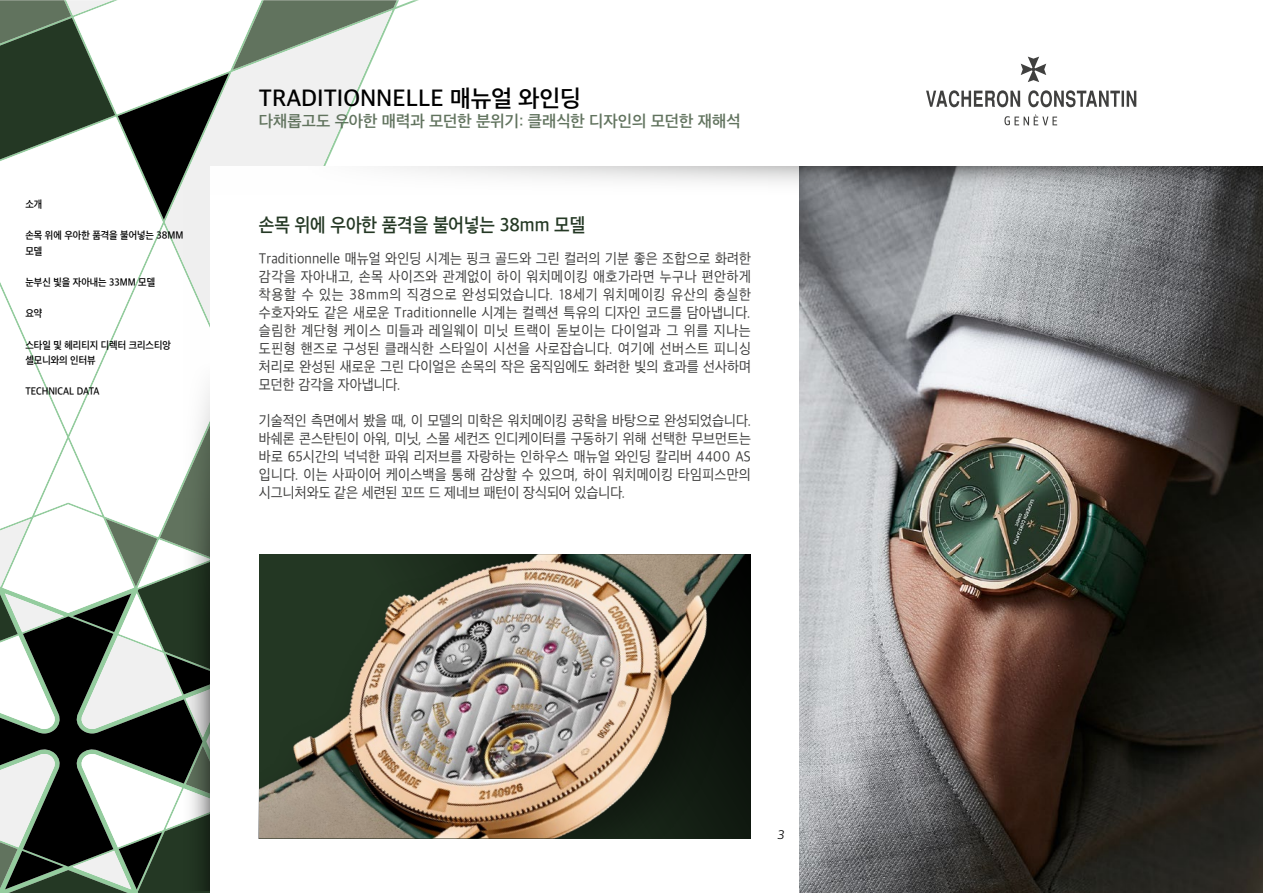
<style>
.page{position:relative;width:1263px;height:893px;background:#fff}
.page>*{position:absolute;margin:0;border:0;box-sizing:border-box;transform-origin:0 0}
.t1{font:600 24px "Apple SD Gothic Neo";color:#000}
.t2{font:600 19.5px "Apple SD Gothic Neo";color:#243824;scale:.92 1}
.t3{font:600 16.5px "Apple SD Gothic Neo";color:#61735e}
.t4{font:15px/18px "Apple SD Gothic Neo";letter-spacing:.005em;color:#40403f;text-align:justify;scale:.92 1}
.t5{font:italic 12.75px "Prelo";color:#000}
.t6{font:600 10.5px/15.6px "Apple SD Gothic Neo";color:#000;scale:.93 1}
</style>
<div class="page">
<svg style="left:0;top:737px;width:163px;height:9px"></svg>
<svg style="left:0;top:746px;width:210px;height:147px"></svg>
<svg style="left:0;top:286px;width:163px;height:451px"></svg>
<svg style="left:0;top:0;width:397px;height:220px"></svg>
<svg style="left:926px;top:57px;width:210px;height:68px"></svg>
<svg style="left:163px;top:190px;width:47px;height:701px"></svg>
<div style="left:210px;top:166px;width:1052px;height:727px;background:#fff"></div>
<svg style="left:385px;top:166px;width:414px;height:17px"></svg>
<img style="left:799px;top:214px;width:464px;height:679px">
<svg style="left:799px;top:166px;width:464px;height:48px;background:#818386"></svg>
<img style="left:259px;top:554px;width:492px;height:284px">
<p class="t6" style="left:26px;top:197px;width:20px">소개</p>
<p class="t6" style="left:26px;top:228px;width:171px">손목 위에 우아한 품격을 불어넣는 38MM 모델</p>
<p class="t6" style="left:26px;top:275px;width:141px">눈부신 빛을 자아내는 33MM 모델</p>
<p class="t6" style="left:26px;top:306px;width:20px">요약</p>
<p class="t6" style="left:26px;top:338px;width:158px">스타일 및 헤리티지 디렉터 크리스티앙 셀모니와의 인터뷰</p>
<p class="t6" style="left:26px;top:384px;width:81px">TECHNICAL DATA</p>
<h1 class="t1" style="left:259px;top:86px;width:323px">TRADITIONNELLE 매뉴얼 와인딩</h1>
<p class="t3" style="left:259px;top:112px;width:483px">다채롭고도 우아한 매력과 모던한 분위기: 클래식한 디자인의 모던한 재해석</p>
<p class="t2" style="left:259px;top:214px;width:356px">손목 위에 우아한 품격을 불어넣는 38mm 모델</p>
<p class="t4" style="left:259px;top:251px;width:536px">Traditionnelle 매뉴얼 와인딩 시계는 핑크 골드와 그린 컬러의 기분 좋은 조합으로 화려한 감각을 자아내고, 손목 사이즈와 관계없이 하이 워치메이킹 애호가라면 누구나 편안하게 착용할 수 있는 38mm의 직경으로 완성되었습니다. 18세기 워치메이킹 유산의 충실한 수호자와도 같은 새로운 Traditionnelle 시계는 컬렉션 특유의 디자인 코드를 담아냅니다. 슬림한 계단형 케이스 미들과 레일웨이 미닛 트랙이 돋보이는 다이얼과 그 위를 지나는 도핀형 핸즈로 구성된 클래식한 스타일이 시선을 사로잡습니다. 여기에 선버스트 피니싱 처리로 완성된 새로운 그린 다이얼은 손목의 작은 움직임에도 화려한 빛의 효과를 선사하며 모던한 감각을 자아냅니다.</p>
<p class="t4" style="left:259px;top:413px;width:536px">기술적인 측면에서 봤을 때, 이 모델의 미학은 워치메이킹 공학을 바탕으로 완성되었습니다. 바쉐론 콘스탄틴이 아워, 미닛, 스몰 세컨즈 인디케이터를 구동하기 위해 선택한 무브먼트는 바로 65시간의 넉넉한 파워 리저브를 자랑하는 인하우스 매뉴얼 와인딩 칼리버 4400 AS 입니다. 이는 사파이어 케이스백을 통해 감상할 수 있으며, 하이 워치메이킹 타임피스만의 시그니처와도 같은 세련된 꼬뜨 드 제네브 패턴이 장식되어 있습니다.</p>
<p class="t5" style="left:777px;top:826px;width:9px">3</p>
</div>
